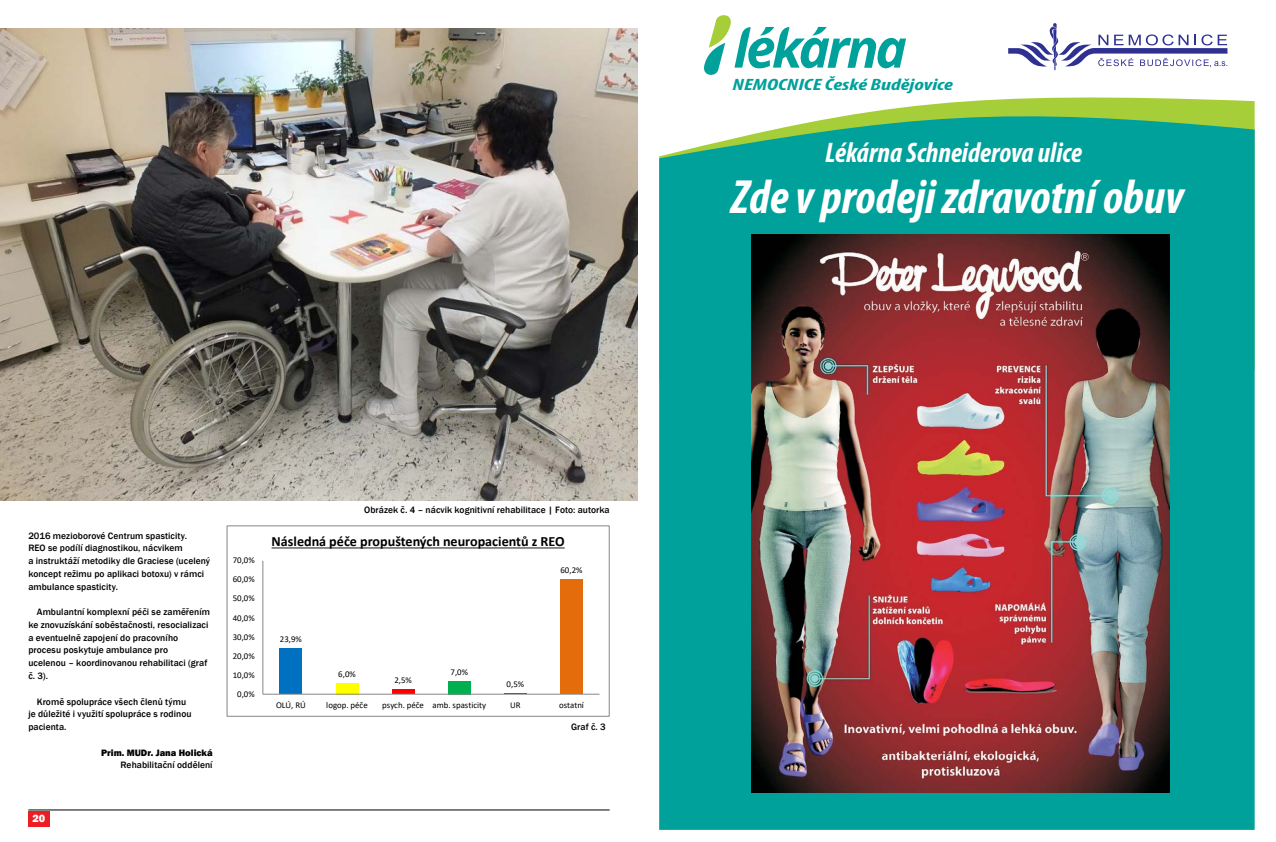
<style>
.page{position:relative;width:1276px;height:842px;background:#fff}
.page>*{position:absolute;margin:0;border:0;box-sizing:border-box;transform-origin:0 0}
.t1{font:italic 700 condensed 48.3px "Myriad Pro";color:#fff}
.t2{font:italic 700 condensed 28.5px "Myriad Pro";color:#fff}
.t3{font:italic 700 condensed 16.5px "Myriad Pro";color:#00a09b;scale:1.38 1}
.t4{font:700 14.1px "Calibri";color:#000}
.t5{font:800 11px "Franklin Gothic";color:#fff}
.t6{font:500 9.5px/12.8px "Franklin Gothic";letter-spacing:.005em;color:#000}
.t7{font:800 9.5px "Franklin Gothic";color:#000}
.t8{font:8.8px "Calibri";color:#000}
</style>
<div class="page">
<div style="left:28px;top:811px;width:22px;height:15px;background:#ed1d24"></div>
<hr style="left:28px;top:809px;width:581px;height:1px;background:#000">
<div style="left:280px;top:649px;width:22px;height:45px;background:#0070c0"></div>
<div style="left:336px;top:683px;width:22px;height:11px;background:#ff0"></div>
<div style="left:392px;top:689px;width:22px;height:5px;background:#f00"></div>
<div style="left:448px;top:681px;width:22px;height:13px;background:#00b050"></div>
<svg style="left:504px;top:693px;width:22px;height:1px"></svg>
<div style="left:560px;top:579px;width:23px;height:115px;background:#e46c0a"></div>
<hr style="left:262px;top:561px;width:1px;height:133px;background:#868686">
<hr style="left:263px;top:694px;width:336px;height:1px;background:#868686">
<svg style="left:271px;top:547px;width:294px;height:1px"></svg>
<img style="left:0;top:28px;width:638px;height:472px">
<svg style="left:915px;top:97px;width:339px;height:9px;fill:#a6ce39"></svg>
<svg style="left:659px;top:106px;width:595px;height:723px;background:#0ea49a"></svg>
<svg style="left:704px;top:15px;width:202px;height:60px"></svg>
<svg style="left:1008px;top:23px;width:219px;height:48px"></svg>
<img style="left:751px;top:235px;width:418px;height:558px">
<p class="t6" style="left:28px;top:529px;width:183px">2016 mezioborové Centrum spasticity.<br>REO se podílí diagnostikou, nácvikem<br>a instruktáží metodiky dle Graciese (ucelený koncept režimu po aplikaci botoxu) v rámci ambulance spasticity.</p>
<p class="t6" style="left:28px;top:606px;width:183px;text-indent:9px">Ambulantní komplexní péči se zaměřením ke znovuzískání soběstačnosti, resocializaci a eventuelně zapojení do pracovního procesu poskytuje ambulance pro<br>ucelenou – koordinovanou rehabilitaci (graf č. 3).</p>
<p class="t6" style="left:28px;top:695px;width:165px;text-indent:9px">Kromě spolupráce všech členů týmu je důležité i využití spolupráce s rodinou pacienta.</p>
<p class="t7" style="left:101px;top:746px;width:113px">Prim. MUDr. Jana Holická</p>
<p class="t6" style="left:121px;top:759px;width:94px">Rehabilitační oddělení</p>
<p class="t5" style="left:33px;top:811px;width:14px">20</p>
<p class="t8" style="left:233px;top:554px;width:23px">70,0%</p>
<p class="t8" style="left:233px;top:573px;width:23px">60,0%</p>
<p class="t8" style="left:233px;top:592px;width:23px">50,0%</p>
<p class="t8" style="left:233px;top:611px;width:23px">40,0%</p>
<p class="t8" style="left:233px;top:630px;width:23px">30,0%</p>
<p class="t8" style="left:233px;top:650px;width:23px">20,0%</p>
<p class="t8" style="left:233px;top:669px;width:23px">10,0%</p>
<p class="t8" style="left:237px;top:688px;width:19px">0,0%</p>
<p class="t6" style="left:364px;top:504px;width:247px">Obrázek č. 4 – nácvik kognitivní rehabilitace | Foto: autorka</p>
<h3 class="t4" style="left:271px;top:531px;width:295px">Následná péče propuštených neuropacientů z REO</h3>
<p class="t8" style="left:280px;top:633px;width:24px">23,9%</p>
<p class="t8" style="left:338px;top:667px;width:19px">6,0%</p>
<p class="t8" style="left:394px;top:674px;width:19px">2,5%</p>
<p class="t8" style="left:450px;top:666px;width:19px">7,0%</p>
<p class="t8" style="left:560px;top:564px;width:24px">60,2%</p>
<p class="t8" style="left:506px;top:678px;width:19px">0,5%</p>
<p class="t8" style="left:276px;top:699px;width:31px">OLÚ, RÚ</p>
<p class="t8" style="left:326px;top:699px;width:43px">logop. péče</p>
<p class="t8" style="left:382px;top:699px;width:105px">psych. péče amb. spasticity</p>
<p class="t8" style="left:510px;top:699px;width:12px">UR</p>
<p class="t8" style="left:559px;top:699px;width:26px">ostatní</p>
<p class="t6" style="left:571px;top:720px;width:36px">Graf č. 3</p>
<h3 class="t3" style="left:732px;top:73px;width:161px">NEMOCNICE Èeské Budìjovice</h3>
<h2 class="t2" style="left:825px;top:134px;width:258px">Lékárna Schneiderova ulice</h2>
<h1 class="t1" style="left:731px;top:165px;width:454px">Zde v prodeji zdravotní obuv</h1>
</div>
